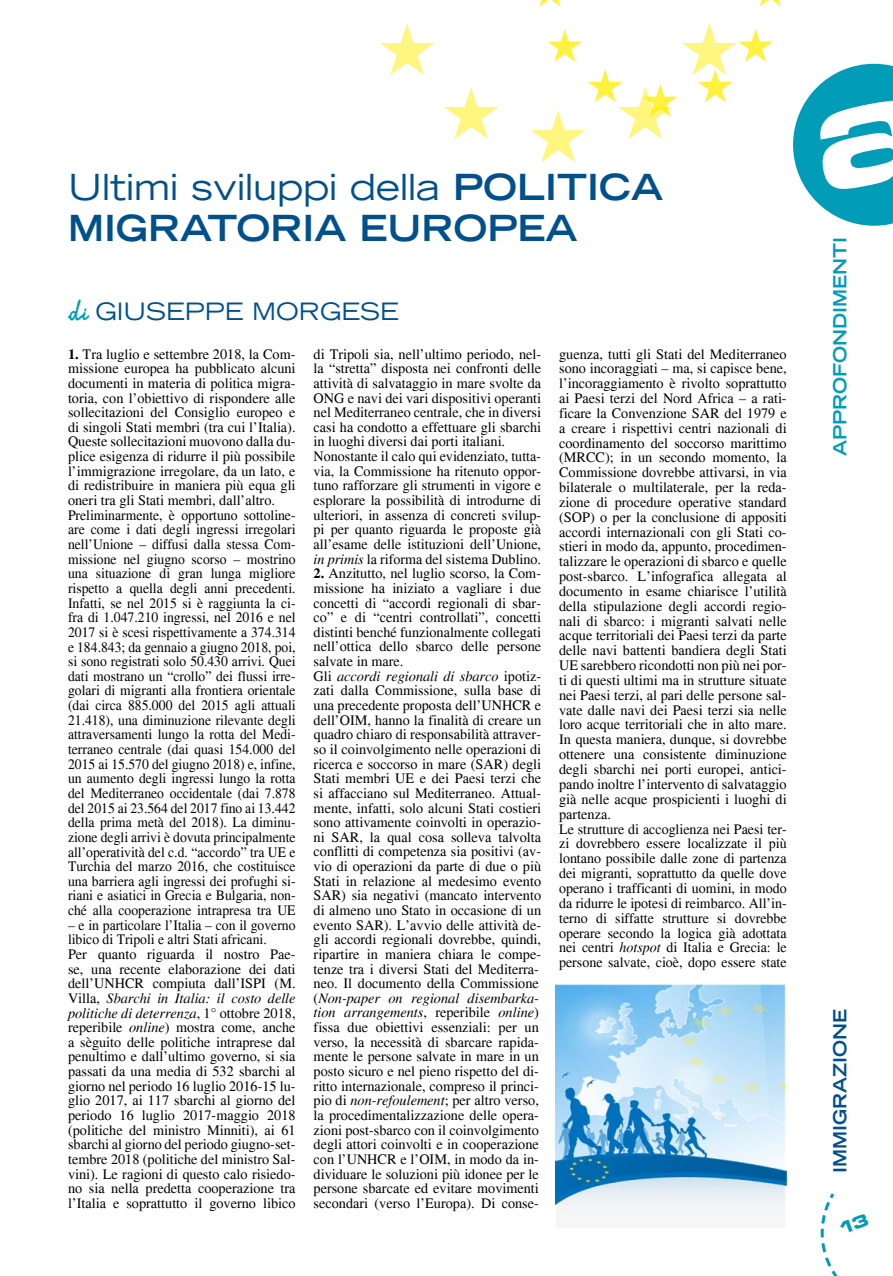
<style>
.page{position:relative;width:893px;height:1276px;background:#fff}
.page>*{position:absolute;margin:0;border:0;box-sizing:border-box;transform-origin:0 0}
.t1{font:700 expanded 36px/40.5px "Trade Gothic LH";color:#00508c}
.t2{font:expanded 24px "Trade Gothic LH";color:#00508c}
.t3{font:700 expanded 18px "Trade Gothic LH";color:#009cb8}
.t4{font:700 expanded 18px "Trade Gothic LH";color:#00508c}
.t5{font:14.25px/14.7px "Times";color:#000}
.t6{font:14.25px/14.7px "Times";color:#000;scale:.96 1}
.s1{font-weight:400}
.s2{font-family:"PR8 Charade";font-stretch:normal;font-size:30px;color:#009cb8}
.s3{font-weight:700}
.s4{font-style:italic}
</style>
<div class="page">
<svg style="left:380px;top:23px;width:55px;height:52px"></svg>
<svg style="left:444px;top:87px;width:55px;height:52px"></svg>
<svg style="left:539px;top:0;width:22px;height:7px"></svg>
<svg style="left:531px;top:23px;width:242px;height:139px"></svg>
<svg style="left:759px;top:0;width:22px;height:7px"></svg>
<svg style="left:793px;top:64px;width:100px;height:162px"></svg>
<img style="left:556px;top:984px;width:231px;height:243px">
<svg style="left:820px;top:1193px;width:18px;height:83px"></svg>
<h1 class="t1" style="left:68px;top:166px;width:597px"><span class="s1">Ultimi sviluppi della</span> POLITICA<br>MIGRATORIA EUROPEA</h1>
<h2 class="t2" style="left:68px;top:295px;width:332px"><span class="s2">di</span> GIUSEPPE MORGESE</h2>
<p class="t5" style="left:68px;top:346px;width:229px"><span class="s3">1.</span> Tra luglio e settembre 2018, la Com&shy;missione europea ha pubblicato alcuni documenti in materia di politica migra&shy;toria, con l’obiettivo di rispondere alle sollecitazioni del Consiglio europeo e di singoli Stati membri (tra cui l’Italia).<br>Queste sollecitazioni muovono dalla du&shy;plice esigenza di ridurre il più possibile l’immigrazione irregolare, da un lato, e di redistribuire in maniera più equa gli oneri tra gli Stati membri, dall’altro.<br>Preliminarmente, è opportuno sottoline&shy;are come i dati degli ingressi irregolari nell’Unione – diffusi dalla stessa Com&shy;missione nel giugno scorso – mostrino una situazione di gran lunga migliore rispetto a quella degli anni precedenti.<br>Infatti, se nel 2015 si è raggiunta la ci&shy;fra di 1.047.210 ingressi, nel 2016 e nel 2017 si è scesi rispettivamente a 374.314 e 184.843; da gennaio a giugno 2018, poi, si sono registrati solo 50.430 arrivi. Quei dati mostrano un “crollo” dei flussi irre&shy;golari di migranti alla frontiera orientale (dai circa 885.000 del 2015 agli attuali 21.418), una diminuzione rilevante degli attraversamenti lungo la rotta del Medi&shy;terraneo centrale (dai quasi 154.000 del 2015 ai 15.570 del giugno 2018) e, infine, un aumento degli ingressi lungo la rotta del Mediterraneo occidentale (dai 7.878 del 2015 ai 23.564 del 2017 fino ai 13.442 della prima metà del 2018). La diminu&shy;zione degli arrivi è dovuta principalmente all’operatività del c.d. “accordo” tra UE e Turchia del marzo 2016, che costituisce una barriera agli ingressi dei profughi si&shy;riani e asiatici in Grecia e Bulgaria, non&shy;ché alla cooperazione intrapresa tra UE</p>
<p class="t6" style="left:68px;top:917px;width:239px">– e in particolare l’Italia – con il governo libico di Tripoli e altri Stati africani.<br>Per quanto riguarda il nostro Pae&shy;se, una recente elaborazione dei dati dell’UNHCR compiuta dall’ISPI (M.<br>Villa, <span class="s4">Sbarchi in Italia: il costo delle politiche di deterrenza</span>, 1° ottobre 2018, reperibile <span class="s4">online</span>) mostra come, anche a sèguito delle politiche intraprese dal penultimo e dall’ultimo governo, si sia passati da una media di 532 sbarchi al giorno nel periodo 16 luglio 2016-15 lu&shy;glio 2017, ai 117 sbarchi al giorno del periodo 16 luglio 2017-maggio 2018 (politiche del ministro Minniti), ai 61 sbarchi al giorno del periodo giugno-set&shy;tembre 2018 (politiche del ministro Sal&shy;vini). Le ragioni di questo calo risiedo&shy;no sia nella predetta cooperazione tra l’Italia e soprattutto il governo libico</p>
<p class="t5" style="left:314px;top:346px;width:229px">di Tripoli sia, nell’ultimo periodo, nel&shy;la “stretta” disposta nei confronti delle attività di salvataggio in mare svolte da ONG e navi dei vari dispositivi operanti nel Mediterraneo centrale, che in diversi casi ha condotto a effettuare gli sbarchi in luoghi diversi dai porti italiani.<br>Nonostante il calo qui evidenziato, tutta&shy;via, la Commissione ha ritenuto oppor&shy;tuno rafforzare gli strumenti in vigore e esplorare la possibilità di introdurne di ulteriori, in assenza di concreti svilup&shy;pi per quanto riguarda le proposte già all’esame delle istituzioni dell’Unione, <span class="s4">in primis</span> la riforma del sistema Dublino.</p>
<p class="t5" style="left:314px;top:566px;width:229px"><span class="s3">2.</span> Anzitutto, nel luglio scorso, la Com&shy;missione ha iniziato a vagliare i due concetti di “accordi regionali di sbar&shy;co” e di “centri controllati”, concetti distinti benché funzionalmente collegati nell’ottica dello sbarco delle persone salvate in mare.<br>Gli <span class="s4">accordi regionali di sbarco</span> ipotiz&shy;zati dalla Commissione, sulla base di una precedente proposta dell’UNHCR e dell’OIM, hanno la finalità di creare un quadro chiaro di responsabilità attraver&shy;so il coinvolgimento nelle operazioni di ricerca e soccorso in mare (SAR) degli Stati membri UE e dei Paesi terzi che si affacciano sul Mediterraneo. Attual&shy;mente, infatti, solo alcuni Stati costieri sono attivamente coinvolti in operazio&shy;ni SAR, la qual cosa solleva talvolta conflitti di competenza sia positivi (av&shy;vio di operazioni da parte di due o più Stati in relazione al medesimo evento SAR) sia negativi (mancato intervento di almeno uno Stato in occasione di un evento SAR). L’avvio delle attività de&shy;gli accordi regionali dovrebbe, quindi, ripartire in maniera chiara le compe&shy;tenze tra i diversi Stati del Mediterra&shy;neo. Il documento della Commissione (<span class="s4">Non-paper on regional disembarka&shy;tion arrangements</span>, reperibile <span class="s4">online</span>) fissa due obiettivi essenziali: per un verso, la necessità di sbarcare rapida&shy;mente le persone salvate in mare in un posto sicuro e nel pieno rispetto del di&shy;ritto internazionale, compreso il princi&shy;pio di <span class="s4">non-refoulement</span>; per altro verso, la procedimentalizzazione delle opera&shy;zioni post-sbarco con il coinvolgimento degli attori coinvolti e in cooperazione con l’UNHCR e l’OIM, in modo da in&shy;dividuare le soluzioni più idonee per le persone sbarcate ed evitare movimenti secondari (verso l’Europa). Di conse-</p>
<p class="t5" style="left:559px;top:346px;width:229px">guenza, tutti gli Stati del Mediterraneo sono incoraggiati – ma, si capisce bene, l’incoraggiamento è rivolto soprattutto ai Paesi terzi del Nord Africa – a rati&shy;ficare la Convenzione SAR del 1979 e a creare i rispettivi centri nazionali di coordinamento del soccorso marittimo (MRCC); in un secondo momento, la Commissione dovrebbe attivarsi, in via bilaterale o multilaterale, per la reda&shy;zione di procedure operative standard (SOP) o per la conclusione di appositi accordi internazionali con gli Stati co&shy;stieri in modo da, appunto, procedimen&shy;talizzare le operazioni di sbarco e quelle post-sbarco. L’infografica allegata al documento in esame chiarisce l’utilità della stipulazione degli accordi regio&shy;nali di sbarco: i migranti salvati nelle acque territoriali dei Paesi terzi da parte delle navi battenti bandiera degli Stati UE sarebbero ricondotti non più nei por&shy;ti di questi ultimi ma in strutture situate nei Paesi terzi, al pari delle persone sal&shy;vate dalle navi dei Paesi terzi sia nelle loro acque territoriali che in alto mare.<br>In questa maniera, dunque, si dovrebbe ottenere una consistente diminuzione degli sbarchi nei porti europei, antici&shy;pando inoltre l’intervento di salvataggio già nelle acque prospicienti i luoghi di partenza.<br>Le strutture di accoglienza nei Paesi ter&shy;zi dovrebbero essere localizzate il più lontano possibile dalle zone di partenza dei migranti, soprattutto da quelle dove operano i trafficanti di uomini, in modo da ridurre le ipotesi di reimbarco. All’in&shy;terno di siffatte strutture si dovrebbe operare secondo la logica già adottata nei centri <span class="s4">hotspot</span> di Italia e Grecia: le persone salvate, cioè, dopo essere state</p>
<p class="t3" style="left:833px;top:456px;width:220px;rotate:-90deg">APPROFONDIMENTI</p>
<p class="t4" style="left:833px;top:1172px;width:165px;rotate:-90deg">IMMIGRAZIONE</p>
</div>
